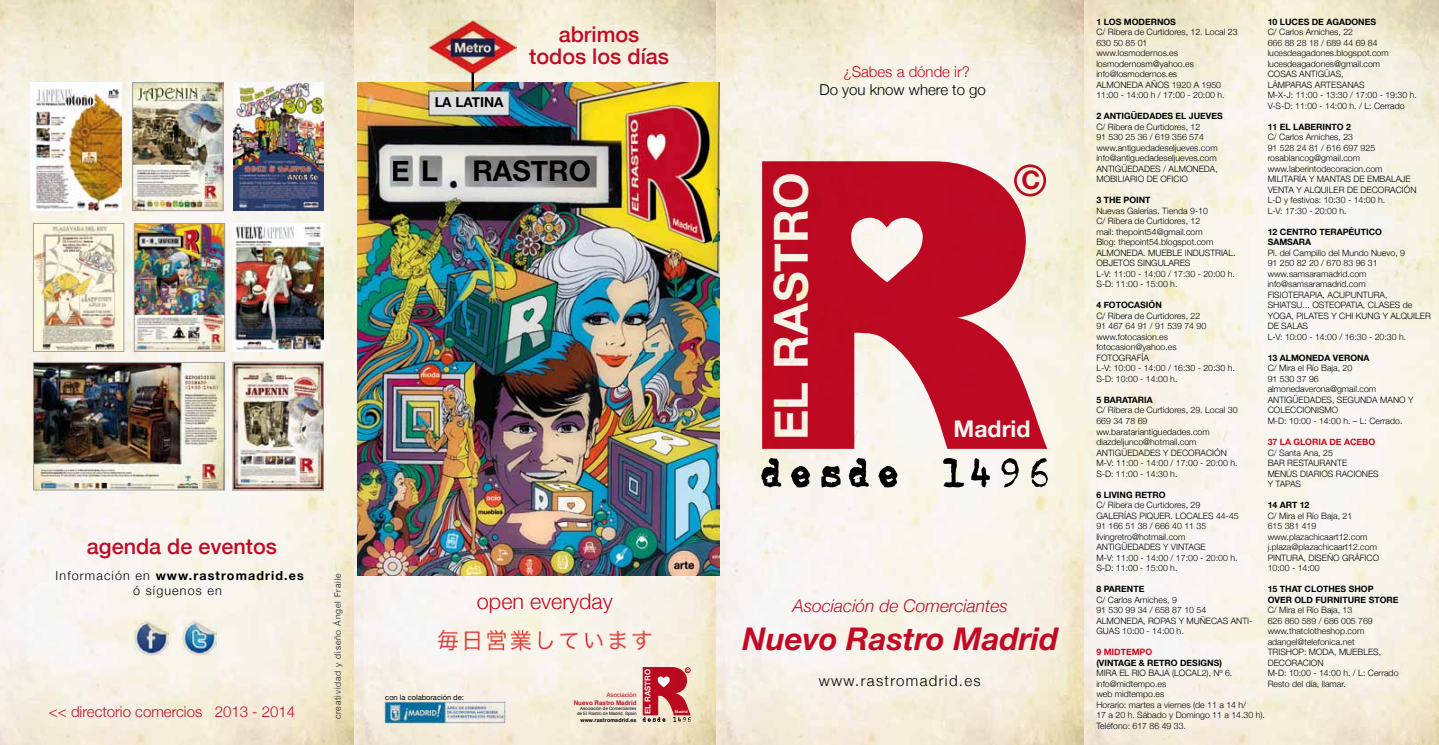
<style>
.page{position:relative;width:1439px;height:745px;background:#fff}
.page>*{position:absolute;margin:0;border:0;box-sizing:border-box;transform-origin:0 0}
.t1{font:700 46.75px "Helvetica Neue";color:#fff}
.t2{font:italic 700 31.25px "Helvetica Neue";color:#c20a25}
.t3{font:700 28.38px "Helvetica Neue";color:#000}
.t4{font:700 25.38px "Helvetica Neue";color:#c20a25}
.t5{font:700 23px "Helvetica Neue";color:#fff}
.t6{font:700 22px "Helvetica Neue";color:#fff}
.t7{font:500 21.62px/21.6px "Helvetica Neue";color:#c20a25;text-align:center}
.t8{font:300 21.62px "Helvetica Neue";color:#c20a25}
.t9{font:italic 300 17.5px "Helvetica Neue";color:#c20a25}
.t10{font:300 15px/18px "Helvetica Neue";color:#000;text-align:center}
.t11{font:300 15px "Helvetica Neue";color:#c20a25}
.t12{font:300 15px "Helvetica Neue";letter-spacing:.09em;color:#000}
.t13{font:700 13.62px "Helvetica Neue";color:#000}
.t14{font:300 12.5px/15px "Helvetica Neue";letter-spacing:.09em;color:#000;text-align:center}
.t15{font:300 8.75px/10.5px "Helvetica Neue";color:#000}
.t16{font:700 8.75px/10.5px "Helvetica Neue";color:#000}
.t17{font:300 8.75px "Helvetica Neue";letter-spacing:.09em;color:#07111d}
.t18{font:700 8.75px "Helvetica Neue";color:#cd071e}
.t19{font:700 7.88px "Helvetica Neue";color:#fff}
.t20{font:7.5px "Helvetica Neue";color:#000}
.t21{font:700 6.25px "Helvetica";color:#c20a25}
.t22{font:6.25px "Helvetica";color:#c20a25}
.t23{font:700 5.38px "Helvetica";letter-spacing:.02em;color:#000}
.t24{font:4.5px/5.4px "Helvetica";color:#000;text-align:right}
.t25{font:700 4.25px "Helvetica Neue";color:#c20a25}
.t26{font:700 3.88px "Helvetica Neue";color:#fff}
.t27{font:700 3.75px "Helvetica Neue";color:#fff}
.s1{font-weight:700}
.s2{color:#c20a25}
.s3{color:#fff}
</style>
<div class="page">
<img style="left:0;top:0;width:355px;height:744px">
<img style="left:355px;top:0;width:361px;height:744px">
<img style="left:716px;top:0;width:723px;height:744px">
<img style="left:35px;top:225px;width:87px;height:124px">
<div style="left:33px;top:223px;width:91px;height:128px;border:1px solid #9c9e9f"></div>
<img style="left:35px;top:364px;width:188px;height:124px">
<div style="left:33px;top:362px;width:192px;height:128px;border:1px solid #9c9e9f"></div>
<img style="left:136px;top:225px;width:87px;height:124px">
<div style="left:134px;top:223px;width:91px;height:128px;border:1px solid #9c9e9f"></div>
<img style="left:134px;top:84px;width:87px;height:124px">
<div style="left:132px;top:82px;width:91px;height:128px;border:1px solid #9c9e9f"></div>
<img style="left:235px;top:364px;width:86px;height:124px">
<div style="left:233px;top:362px;width:90px;height:128px;border:1px solid #9c9e9f"></div>
<img style="left:31px;top:82px;width:90px;height:128px">
<img style="left:233px;top:82px;width:90px;height:128px">
<img style="left:233px;top:223px;width:90px;height:128px">
<img style="left:134px;top:620px;width:34px;height:34px">
<img style="left:182px;top:620px;width:34px;height:34px">
<img style="left:431px;top:623px;width:228px;height:33px">
<img style="left:357px;top:82px;width:362px;height:493px">
<img style="left:428px;top:20px;width:88px;height:53px">
<hr style="left:471px;top:72px;width:3px;height:19px;background:#000">
<svg style="left:642px;top:666px;width:49px;height:55px;background:#c9545b"></svg>
<svg style="left:762px;top:161px;width:285px;height:287px;background:#c83b4c"></svg>
<svg style="left:849px;top:216px;width:74px;height:66px"></svg>
<svg style="left:761px;top:457px;width:287px;height:30px"></svg>
<img style="left:384px;top:701px;width:122px;height:22px">
<h3 class="t13" style="left:434px;top:94px;width:71px">LA LATINA</h3>
<h3 class="t7" style="left:529px;top:22px;width:141px">abrimos todos los días</h3>
<h3 class="t3" style="left:392px;top:153px;width:200px">E L RASTRO</h3>
<h3 class="t7" style="left:87px;top:534px;width:192px">agenda de eventos</h3>
<h3 class="t14" style="left:56px;top:567px;width:250px">Información en <span class="s1">www.rastromadrid.es </span>ó síguenos en</h3>
<h3 class="t11" style="left:49px;top:702px;width:248px">&lt;&lt; directorio comercios 2013 - 2014</h3>
<p class="t17" style="left:332px;top:718px;width:147px;rotate:-90deg">creatividad y diseño Ángel Fraile</p>
<h3 class="t8" style="left:477px;top:587px;width:137px">open everyday</h3>
<p class="t20" style="left:385px;top:692px;width:80px">con la colaboración de:</p>
<p class="t22" style="left:606px;top:689px;width:32px">Asociación</p>
<p class="t21" style="left:574px;top:696px;width:64px">Nuevo Rastro Madrid</p>
<p class="t24" style="left:577px;top:705px;width:61px">Asociación de Comerciantes de El Rastro de Madrid. Spain</p>
<p class="t23" style="left:580px;top:715px;width:58px">www.rastromadrid.es</p>
<p class="t19" style="left:643px;top:713px;width:46px;rotate:-90deg">EL RASTRO</p>
<p class="t19" style="left:643px;top:713px;width:46px;rotate:-90deg">EL RASTRO</p>
<p class="t25" style="left:686px;top:667px;width:5px">C</p>
<p class="t27" style="left:675px;top:709px;width:13px">S.XVIII</p>
<p class="t26" style="left:675px;top:709px;width:14px">Madrid</p>
<h3 class="t10" style="left:819px;top:62px;width:176px"><span class="s2">¿Sabes a dónde ir?<br></span>Do you know where to go<span class="s3">?</span></h3>
<h1 class="t1" style="left:762px;top:439px;width:267px;rotate:-90deg">EL RASTRO</h1>
<h3 class="t4" style="left:1021px;top:164px;width:20px">C</h3>
<h3 class="t6" style="left:957px;top:414px;width:70px">S.XVIII</h3>
<h3 class="t5" style="left:953px;top:414px;width:78px">Madrid</h3>
<h3 class="t9" style="left:792px;top:595px;width:217px">Asociación de Comerciantes</h3>
<h2 class="t2" style="left:742px;top:619px;width:317px">Nuevo Rastro Madrid</h2>
<h3 class="t12" style="left:818px;top:670px;width:164px">www.rastromadrid.es</h3>
<p class="t16" style="left:1267px;top:16px;width:110px">10 LUCES DE AGADONES</p>
<p class="t15" style="left:1267px;top:26px;width:151px">C/ Carlos Arniches, 22<br>666 88 28 18 / 689 44 69 84 lucesdeagadones.blogspot.com lucesdeagadones@gmail.com<br>COSAS ANTIGÜAS,<br>LÁMPARAS ARTESANAS<br>M-X-J: 11:00 - 13:30 / 17:00 - 19:30 h.<br>V-S-D: 11:00 - 14:00 h. / L: Cerrado</p>
<p class="t16" style="left:1267px;top:121px;width:85px">11 EL LABERINTO 2</p>
<p class="t15" style="left:1267px;top:131px;width:150px">C/ Carlos Arniches, 23<br>91 528 24 81 / 616 697 925 rosablancog@gmail.com www.laberintodecoracion.com<br>MILITARÍA Y MANTAS DE EMBALAJE<br>VENTA Y ALQUILER DE DECORACIÓN<br>L-D y festivos: 10:30 - 14:00 h.<br>L-V: 17:30 - 20:00 h.</p>
<p class="t16" style="left:1267px;top:226px;width:116px">12 CENTRO TERAPÉUTICO<br>SAMSARA</p>
<p class="t15" style="left:1267px;top:247px;width:165px">Pl. del Campillo del Mundo Nuevo, 9<br>91 250 82 20 / 670 83 96 31 www.samsaramadrid.com info@samsaramadrid.com<br>FISIOTERAPIA, ACUPUNTURA,<br>SHIATSU... OSTEOPATIA, CLASES de<br>YOGA, PILATES Y CHI KUNG Y ALQUILER<br>DE SALAS<br>L-V: 10:00 - 14:00 / 16:30 - 20:30 h.</p>
<p class="t16" style="left:1267px;top:352px;width:103px">13 ALMONEDA VERONA</p>
<p class="t15" style="left:1267px;top:362px;width:147px">C/ Mira el Río Baja, 20<br>91 530 37 96 almonedaverona@gmail.com<br>ANTIGÜEDADES, SEGUNDA MANO Y<br>COLECCIONISMO<br>M-D: 10:00 - 14:00 h. – L: Cerrado.</p>
<p class="t18" style="left:1267px;top:436px;width:109px">37 LA GLORIA DE ACEBO</p>
<p class="t15" style="left:1267px;top:446px;width:113px">C/ Santa Ana, 25<br>BAR RESTAURANTE<br>MENÚS DIARIOS RACIONES<br>Y TAPAS</p>
<p class="t16" style="left:1267px;top:499px;width:43px">14 ART 12</p>
<p class="t15" style="left:1267px;top:509px;width:113px">C/ Mira el Río Baja, 21<br>615 381 419 www.plazachicaart12.com j.plaza@plazachicaart12.com<br>PINTURA, DISEÑO GRÁFICO<br>10:00 - 14:00</p>
<p class="t16" style="left:1267px;top:583px;width:132px">15 THAT CLOTHES SHOP<br>OVER OLD FURNITURE STORE</p>
<p class="t15" style="left:1267px;top:604px;width:132px">C/ Mira el Río Baja, 13<br>626 860 589 / 686 005 769 www.thatclotheshop.com adangel@telefonica.net<br>TRISHOP: MODA, MUEBLES,<br>DECORACION<br>M-D: 10:00 - 14:00 h. / L: Cerrado<br>Resto del día, llamar.</p>
<p class="t16" style="left:1096px;top:16px;width:81px">1 LOS MODERNOS</p>
<p class="t15" style="left:1096px;top:26px;width:143px">C/ Ribera de Curtidores, 12. Local 23<br>630 50 85 01<br>www.losmodernos.es losmodernosm@yahoo.es info@losmodernos.es<br>ALMONEDA AÑOS 1920 A 1950<br>11:00 - 14:00 h / 17:00 - 20:00 h.</p>
<p class="t16" style="left:1096px;top:110px;width:128px">2 ANTIGÜEDADES EL JUEVES</p>
<p class="t15" style="left:1096px;top:121px;width:123px">C/ Ribera de Curtidores, 12<br>91 530 25 36 / 619 356 574 www.antiguedadeseljueves.com info@antiguedadeseljueves.com<br>ANTIGÜEDADES / ALMONEDA,<br>MOBILIARIO DE OFICIO</p>
<p class="t16" style="left:1096px;top:194px;width:56px">3 THE POINT</p>
<p class="t15" style="left:1096px;top:205px;width:141px">Nuevas Galerías. Tienda 9-10<br>C/ Ribera de Curtidores, 12<br>mail: thepoint54@gmail.com<br>Blog: thepoint54.blogspot.com<br>ALMONEDA. MUEBLE INDUSTRIAL.<br>OBJETOS SINGULARES<br>L-V: 11:00 - 14:00 / 17:30 - 20:00 h.<br>S-D: 11:00 - 15:00 h.</p>
<p class="t16" style="left:1096px;top:299px;width:67px">4 FOTOCASIÓN</p>
<p class="t15" style="left:1096px;top:310px;width:140px">C/ Ribera de Curtidores, 22<br>91 467 64 91 / 91 539 74 90 www.fotocasion.es fotocasion@yahoo.es<br>FOTOGRAFÍA<br>L-V: 10:00 - 14:00 / 16:30 - 20:30 h.<br>S-D: 10:00 - 14:00 h.</p>
<p class="t16" style="left:1096px;top:394px;width:58px">5 BARATARIA</p>
<p class="t15" style="left:1096px;top:404px;width:143px">C/ Ribera de Curtidores, 29. Local 30<br>669 34 78 69 ww.baratariantiguedades.com diazdeljunco@hotmail.com<br>ANTIGÜEDADES Y DECORACIÓN<br>M-V: 11:00 - 14:00 / 17:00 - 20:00 h.<br>S-D: 11:00 - 14:30 h.</p>
<p class="t16" style="left:1096px;top:488px;width:71px">6 LIVING RETRO</p>
<p class="t15" style="left:1096px;top:499px;width:144px">C/ Ribera de Curtidores, 29<br>GALERÍAS PIQUER. LOCALES 44-45<br>91 166 51 38 / 666 40 11 35 livingretro@hotmail.com<br>ANTIGÜEDADES Y VINTAGE<br>M-V: 11:00 - 14:00 / 17:00 - 20:00 h.<br>S-D: 11:00 - 15:00 h.</p>
<p class="t16" style="left:1096px;top:583px;width:49px">8 PARENTE</p>
<p class="t15" style="left:1096px;top:593px;width:158px">C/ Carlos Arniches, 9<br>91 530 99 34 / 658 87 10 54<br>ALMONEDA, ROPAS Y MUÑECAS ANTI-<br>GUAS 10:00 - 14:00 h.</p>
<p class="t18" style="left:1096px;top:646px;width:57px">9 MIDTEMPO</p>
<p class="t16" style="left:1096px;top:656px;width:127px">(VINTAGE &amp; RETRO DESIGNS)</p>
<p class="t15" style="left:1096px;top:667px;width:170px">MIRA EL RIO BAJA (LOCAL2), Nº 6. info@midtempo.es<br>web midtempo.es<br>Horario: martes a viernes (de 11 a 14 h/<br>17 a 20 h. Sábado y Domingo 11 a 14.30 h).<br>Teléfono: 617 86 49 33.</p>
</div>
